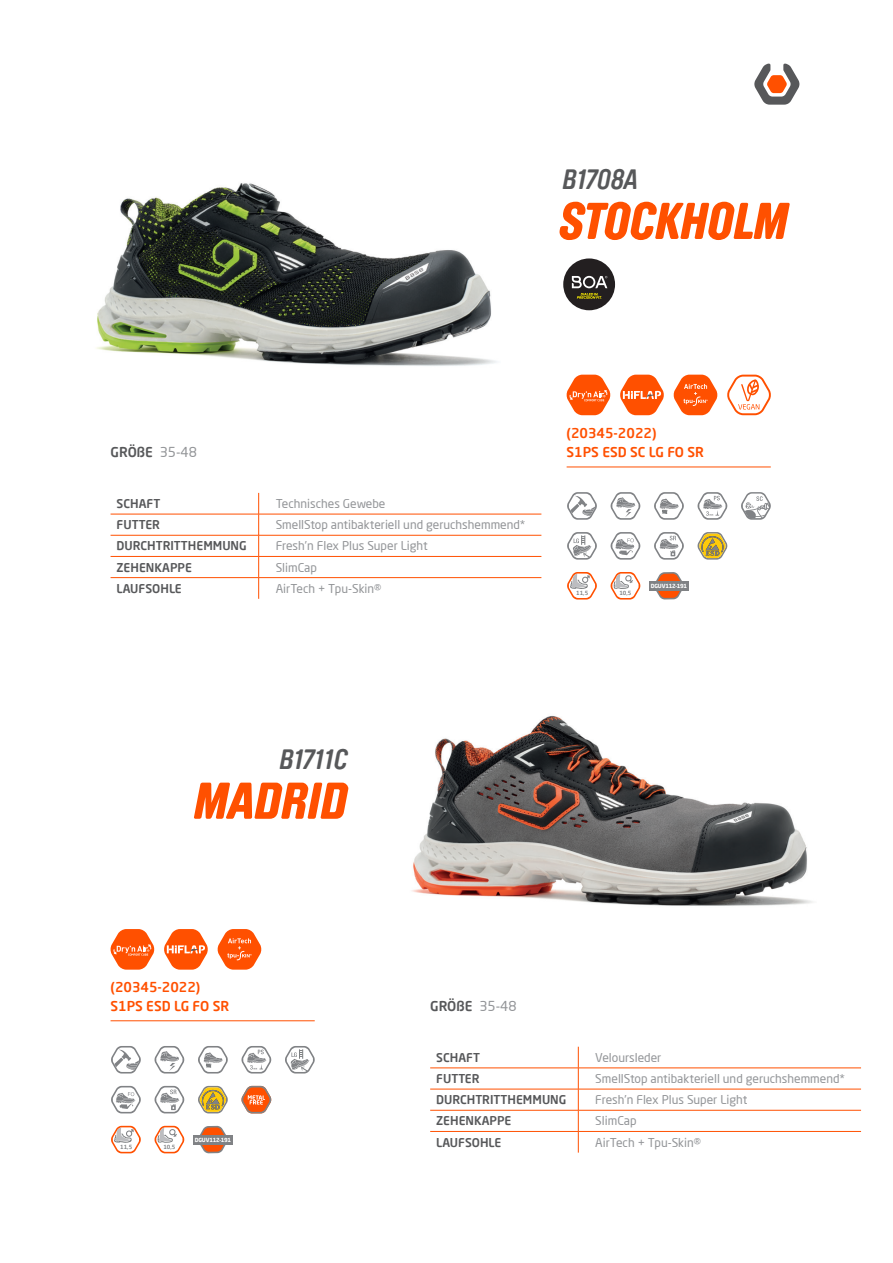
<style>
.page{position:relative;width:893px;height:1263px;background:#fff}
.page>*{position:absolute;margin:0;border:0;box-sizing:border-box;transform-origin:0 0}
.t1{font:italic 900 51px "Brauer Neue";color:#ff5000}
.t2{font:italic 700 27.6px "Brauer Neue";letter-spacing:-.025em;color:#57585a}
.ARTICOLO_ARANCIO{font:500 13.5px "Neo Sans Pro";color:#ff5000}
.ARTICOLO_ARANCIO-2{font:500 13.5px "Neo Sans Pro";color:#57585a}
.ARTICOLO_ARANCIO-3{font:12px "Neo Sans Pro";color:#939598}
.ARTICOLO_ARANCIO-4{font:500 12px "Neo Sans Pro";color:#57585a}
.t3{font:500 5.7px "Neo Sans Pro";color:#7d8082}
.t4{font:700 5.55px "Neo Sans Pro";letter-spacing:-.035em;color:#fff}
.s1{font-weight:400;color:#939598}
</style>
<div class="page">
<svg style="left:754px;top:63px;width:45px;height:42px"></svg>
<img style="left:96px;top:183px;width:401px;height:183px">
<hr style="left:567px;top:467px;width:204px;height:1px;background:#ff5000">
<svg style="left:567px;top:492px;width:30px;height:28px"></svg>
<svg style="left:610px;top:492px;width:31px;height:28px"></svg>
<svg style="left:654px;top:492px;width:30px;height:28px"></svg>
<svg style="left:697px;top:492px;width:31px;height:28px"></svg>
<svg style="left:741px;top:492px;width:30px;height:28px"></svg>
<svg style="left:567px;top:532px;width:30px;height:28px"></svg>
<svg style="left:610px;top:532px;width:31px;height:28px"></svg>
<svg style="left:654px;top:532px;width:30px;height:28px"></svg>
<svg style="left:697px;top:532px;width:30px;height:28px"></svg>
<svg style="left:567px;top:572px;width:30px;height:27px"></svg>
<svg style="left:610px;top:572px;width:31px;height:27px"></svg>
<svg style="left:656px;top:572px;width:26px;height:27px"></svg>
<div style="left:649px;top:581px;width:40px;height:10px;background:#808285"></div>
<svg style="left:620px;top:375px;width:44px;height:40px"></svg>
<svg style="left:566px;top:375px;width:45px;height:40px"></svg>
<svg style="left:727px;top:375px;width:44px;height:40px"></svg>
<svg style="left:673px;top:375px;width:45px;height:40px"></svg>
<hr style="left:111px;top:1020px;width:204px;height:1px;background:#ff5000">
<svg style="left:164px;top:929px;width:44px;height:41px"></svg>
<svg style="left:110px;top:929px;width:45px;height:41px"></svg>
<svg style="left:217px;top:929px;width:45px;height:41px"></svg>
<svg style="left:111px;top:1046px;width:30px;height:27px"></svg>
<svg style="left:154px;top:1046px;width:31px;height:27px"></svg>
<svg style="left:198px;top:1046px;width:30px;height:27px"></svg>
<svg style="left:241px;top:1046px;width:30px;height:27px"></svg>
<svg style="left:285px;top:1046px;width:30px;height:27px"></svg>
<svg style="left:111px;top:1086px;width:30px;height:27px"></svg>
<svg style="left:154px;top:1086px;width:31px;height:27px"></svg>
<svg style="left:198px;top:1086px;width:30px;height:27px"></svg>
<svg style="left:241px;top:1086px;width:30px;height:27px"></svg>
<svg style="left:111px;top:1126px;width:30px;height:27px"></svg>
<svg style="left:154px;top:1126px;width:31px;height:27px"></svg>
<svg style="left:198px;top:1126px;width:30px;height:27px"></svg>
<div style="left:193px;top:1135px;width:40px;height:9px;background:#808285"></div>
<img style="left:412px;top:715px;width:401px;height:191px">
<div style="left:563px;top:258px;width:52px;height:52px;background:#231f20;border-radius:50%"></div>
<svg style="left:572px;top:276px;width:35px;height:23px"></svg>
<hr style="left:111px;top:514px;width:148px;height:1px;background:#ff5000">
<hr style="left:259px;top:514px;width:282px;height:1px;background:#ff5000">
<hr style="left:111px;top:535px;width:148px;height:1px;background:#ff5000">
<hr style="left:259px;top:535px;width:282px;height:1px;background:#ff5000">
<hr style="left:111px;top:556px;width:148px;height:1px;background:#ff5000">
<hr style="left:259px;top:556px;width:282px;height:1px;background:#ff5000">
<hr style="left:111px;top:577px;width:148px;height:1px;background:#ff5000">
<hr style="left:259px;top:577px;width:282px;height:1px;background:#ff5000">
<svg style="left:258px;top:493px;width:1px;height:106px"></svg>
<hr style="left:430px;top:1068px;width:148px;height:1px;background:#ff5000">
<hr style="left:578px;top:1068px;width:283px;height:1px;background:#ff5000">
<hr style="left:430px;top:1089px;width:148px;height:1px;background:#ff5000">
<hr style="left:578px;top:1089px;width:283px;height:1px;background:#ff5000">
<hr style="left:430px;top:1110px;width:148px;height:1px;background:#ff5000">
<hr style="left:578px;top:1110px;width:283px;height:1px;background:#ff5000">
<hr style="left:430px;top:1131px;width:148px;height:1px;background:#ff5000">
<hr style="left:578px;top:1131px;width:283px;height:1px;background:#ff5000">
<svg style="left:578px;top:1047px;width:1px;height:105px"></svg>
<p class="t2" style="left:563px;top:164px;width:77px">B1708A</p>
<p class="t1" style="left:560px;top:191px;width:230px">STOCKHOLM</p>
<p class="ARTICOLO_ARANCIO-2" style="left:111px;top:444px;width:88px">GRÖßE <span class="s1">35-48</span></p>
<p class="ARTICOLO_ARANCIO-4" style="left:117px;top:496px;width:45px">SCHAFT</p>
<p class="ARTICOLO_ARANCIO-3" style="left:276px;top:496px;width:111px">Technisches Gewebe</p>
<p class="ARTICOLO_ARANCIO-4" style="left:117px;top:517px;width:45px">FUTTER</p>
<p class="ARTICOLO_ARANCIO-3" style="left:276px;top:517px;width:251px">SmellStop antibakteriell und geruchshemmend*</p>
<p class="ARTICOLO_ARANCIO-4" style="left:117px;top:538px;width:132px">DURCHTRITTHEMMUNG</p>
<p class="ARTICOLO_ARANCIO-3" style="left:276px;top:539px;width:153px">Fresh’n Flex Plus Super Light</p>
<p class="ARTICOLO_ARANCIO-4" style="left:117px;top:560px;width:77px">ZEHENKAPPE</p>
<p class="ARTICOLO_ARANCIO-3" style="left:276px;top:560px;width:43px">SlimCap</p>
<p class="ARTICOLO_ARANCIO-4" style="left:117px;top:581px;width:67px">LAUFSOHLE</p>
<p class="ARTICOLO_ARANCIO-3" style="left:276px;top:581px;width:107px">AirTech + Tpu-Skin®</p>
<p class="ARTICOLO_ARANCIO" style="left:567px;top:424px;width:91px">(20345-2022)</p>
<p class="ARTICOLO_ARANCIO" style="left:567px;top:444px;width:139px">S1PS ESD SC LG FO SR</p>
<p class="t3" style="left:576px;top:589px;width:14px">11,5</p>
<p class="t3" style="left:619px;top:589px;width:14px">10,5</p>
<p class="t4" style="left:651px;top:582px;width:38px">DGUV112-191</p>
<p class="t2" style="left:280px;top:744px;width:69px">B1711C</p>
<p class="t1" style="left:195px;top:771px;width:155px">MADRID</p>
<p class="ARTICOLO_ARANCIO" style="left:111px;top:978px;width:91px">(20345-2022)</p>
<p class="ARTICOLO_ARANCIO" style="left:111px;top:998px;width:120px">S1PS ESD LG FO SR</p>
<p class="ARTICOLO_ARANCIO-2" style="left:430px;top:998px;width:88px">GRÖßE <span class="s1">35-48</span></p>
<p class="t3" style="left:120px;top:1143px;width:14px">11,5</p>
<p class="t3" style="left:163px;top:1143px;width:14px">10,5</p>
<p class="t4" style="left:195px;top:1136px;width:38px">DGUV112-191</p>
<p class="ARTICOLO_ARANCIO-4" style="left:436px;top:1050px;width:45px">SCHAFT</p>
<p class="ARTICOLO_ARANCIO-3" style="left:595px;top:1050px;width:68px">Veloursleder</p>
<p class="ARTICOLO_ARANCIO-4" style="left:436px;top:1071px;width:45px">FUTTER</p>
<p class="ARTICOLO_ARANCIO-3" style="left:595px;top:1071px;width:251px">SmellStop antibakteriell und geruchshemmend*</p>
<p class="ARTICOLO_ARANCIO-4" style="left:436px;top:1092px;width:132px">DURCHTRITTHEMMUNG</p>
<p class="ARTICOLO_ARANCIO-3" style="left:595px;top:1092px;width:153px">Fresh’n Flex Plus Super Light</p>
<p class="ARTICOLO_ARANCIO-4" style="left:436px;top:1113px;width:77px">ZEHENKAPPE</p>
<p class="ARTICOLO_ARANCIO-3" style="left:595px;top:1114px;width:43px">SlimCap</p>
<p class="ARTICOLO_ARANCIO-4" style="left:436px;top:1134px;width:67px">LAUFSOHLE</p>
<p class="ARTICOLO_ARANCIO-3" style="left:595px;top:1135px;width:107px">AirTech + Tpu-Skin®</p>
</div>
